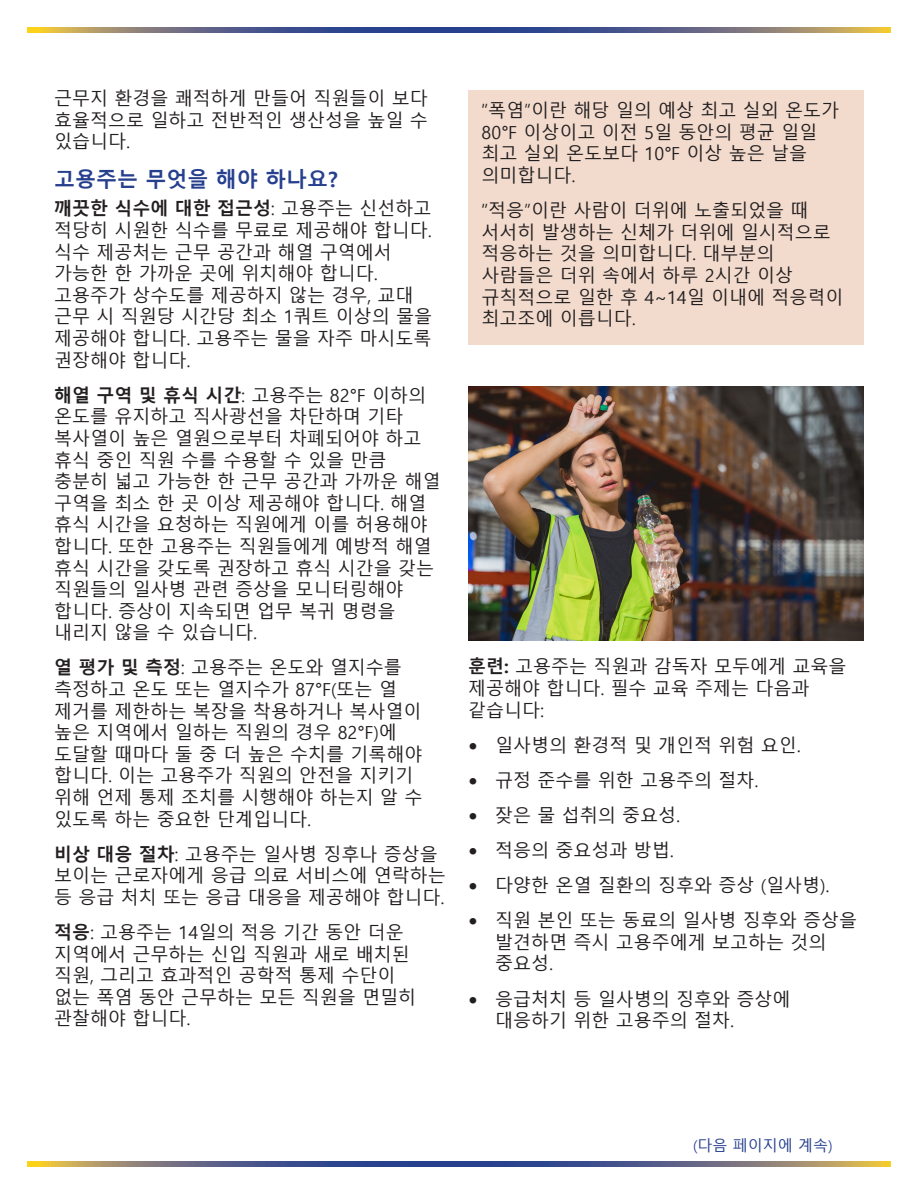
<style>
.page{position:relative;width:918px;height:1188px;background:#fff}
.page>*{position:absolute;margin:0;border:0;box-sizing:border-box;transform-origin:0 0}
.Header__top___H2{font:700 21px "Malgun Gothic";color:#27408e}
.Body{font:18px/21.6px "Malgun Gothic";color:#231f20}
.Subheading__H3{font:15px "Malgun Gothic";color:#27408e}
.s1{font-weight:700}
.s2{font-family:"Verdana"}
</style>
<div class="page">
<svg style="left:27px;top:27px;width:864px;height:6px"></svg>
<div style="left:468px;top:90px;width:396px;height:254px;background:#f2dbcd"></div>
<img style="left:468px;top:386px;width:396px;height:254px">
<svg style="left:27px;top:1161px;width:864px;height:6px"></svg>
<p class="Body" style="left:54px;top:88px;width:375px;text-align:justify">근무지 환경을 쾌적하게 만들어 직원들이 보다 효율적으로 일하고 전반적인 생산성을 높일 수 있습니다.</p>
<h2 class="Header__top___H2" style="left:54px;top:167px;width:285px">고용주는 무엇을 해야 하나요?</h2>
<p class="Body" style="left:54px;top:198px;width:380px"><span class="s1">깨끗한 식수에 대한 접근성</span>: 고용주는 신선하고 적당히 시원한 식수를 무료로 제공해야 합니다. 식수 제공처는 근무 공간과 해열 구역에서 가능한 한 가까운 곳에 위치해야 합니다. 고용주가 상수도를 제공하지 않는 경우, 교대 근무 시 직원당 시간당 최소 1쿼트 이상의 물을 제공해야 합니다. 고용주는 물을 자주 마시도록 권장해야 합니다.</p>
<p class="Body" style="left:54px;top:385px;width:388px"><span class="s1">해열 구역 및 휴식 시간</span>: 고용주는 82°F 이하의 온도를 유지하고 직사광선을 차단하며 기타 복사열이 높은 열원으로부터 차폐되어야 하고 휴식 중인 직원 수를 수용할 수 있을 만큼 충분히 넓고 가능한 한 근무 공간과 가까운 해열 구역을 최소 한 곳 이상 제공해야 합니다. 해열 휴식 시간을 요청하는 직원에게 이를 허용해야 합니다. 또한 고용주는 직원들에게 예방적 해열 휴식 시간을 갖도록 권장하고 휴식 시간을 갖는 직원들의 일사병 관련 증상을 모니터링해야 합니다. 증상이 지속되면 업무 복귀 명령을 내리지 않을 수 있습니다.</p>
<p class="Body" style="left:54px;top:657px;width:370px"><span class="s1">열 평가 및 측정</span>: 고용주는 온도와 열지수를 측정하고 온도 또는 열지수가 87°F(또는 열 제거를 제한하는 복장을 착용하거나 복사열이 높은 지역에서 일하는 직원의 경우 82°F)에 도달할 때마다 둘 중 더 높은 수치를 기록해야 합니다. 이는 고용주가 직원의 안전을 지키기 위해 언제 통제 조치를 시행해야 하는지 알 수 있도록 하는 중요한 단계입니다.</p>
<p class="Body" style="left:54px;top:844px;width:393px"><span class="s1">비상 대응 절차</span>: 고용주는 일사병 징후나 증상을 보이는 근로자에게 응급 의료 서비스에 연락하는 등 응급 처치 또는 응급 대응을 제공해야 합니다.</p>
<p class="Body" style="left:54px;top:922px;width:364px"><span class="s1">적응</span>: 고용주는 14일의 적응 기간 동안 더운 지역에서 근무하는 신입 직원과 새로 배치된 직원, 그리고 효과적인 공학적 통제 수단이 없는 폭염 동안 근무하는 모든 직원을 면밀히 관찰해야 합니다.</p>
<p class="Body" style="left:482px;top:100px;width:359px">“폭염”이란 해당 일의 예상 최고 실외 온도가<br>80°F 이상이고 이전 5일 동안의 평균 일일 최고 실외 온도보다 10°F 이상 높은 날을 의미합니다.</p>
<p class="Body" style="left:482px;top:200px;width:364px">“적응”이란 사람이 더위에 노출되었을 때 서서히 발생하는 신체가 더위에 일시적으로 적응하는 것을 의미합니다. 대부분의 사람들은 더위 속에서 하루 2시간 이상 규칙적으로 일한 후 4~14일 이내에 적응력이 최고조에 이릅니다.</p>
<p class="Body" style="left:468px;top:656px;width:380px"><span class="s1">훈련:</span> 고용주는 직원과 감독자 모두에게 교육을 제공해야 합니다. 필수 교육 주제는 다음과 같습니다:</p>
<p class="Body" style="left:468px;top:735px;width:334px"><span class="s2">•</span> 일사병의 환경적 및 개인적 위험 요인.</p>
<p class="Body" style="left:468px;top:770px;width:292px"><span class="s2">•</span> 규정 준수를 위한 고용주의 절차.</p>
<p class="Body" style="left:468px;top:805px;width:213px"><span class="s2">•</span> 잦은 물 섭취의 중요성.</p>
<p class="Body" style="left:468px;top:840px;width:207px"><span class="s2">•</span> 적응의 중요성과 방법.</p>
<p class="Body" style="left:468px;top:875px;width:363px"><span class="s2">•</span> 다양한 온열 질환의 징후와 증상 (일사병).</p>
<p class="Body" style="left:495px;top:910px;width:364px;text-indent:-27px"><span class="s2">•</span> 직원 본인 또는 동료의 일사병 징후와 증상을 발견하면 즉시 고용주에게 보고하는 것의 중요성.</p>
<p class="Body" style="left:495px;top:989px;width:297px;text-indent:-27px"><span class="s2">•</span> 응급처치 등 일사병의 징후와 증상에 대응하기 위한 고용주의 절차.</p>
<h3 class="Subheading__H3" style="left:693px;top:1137px;width:141px">(다음 페이지에 계속)</h3>
</div>
